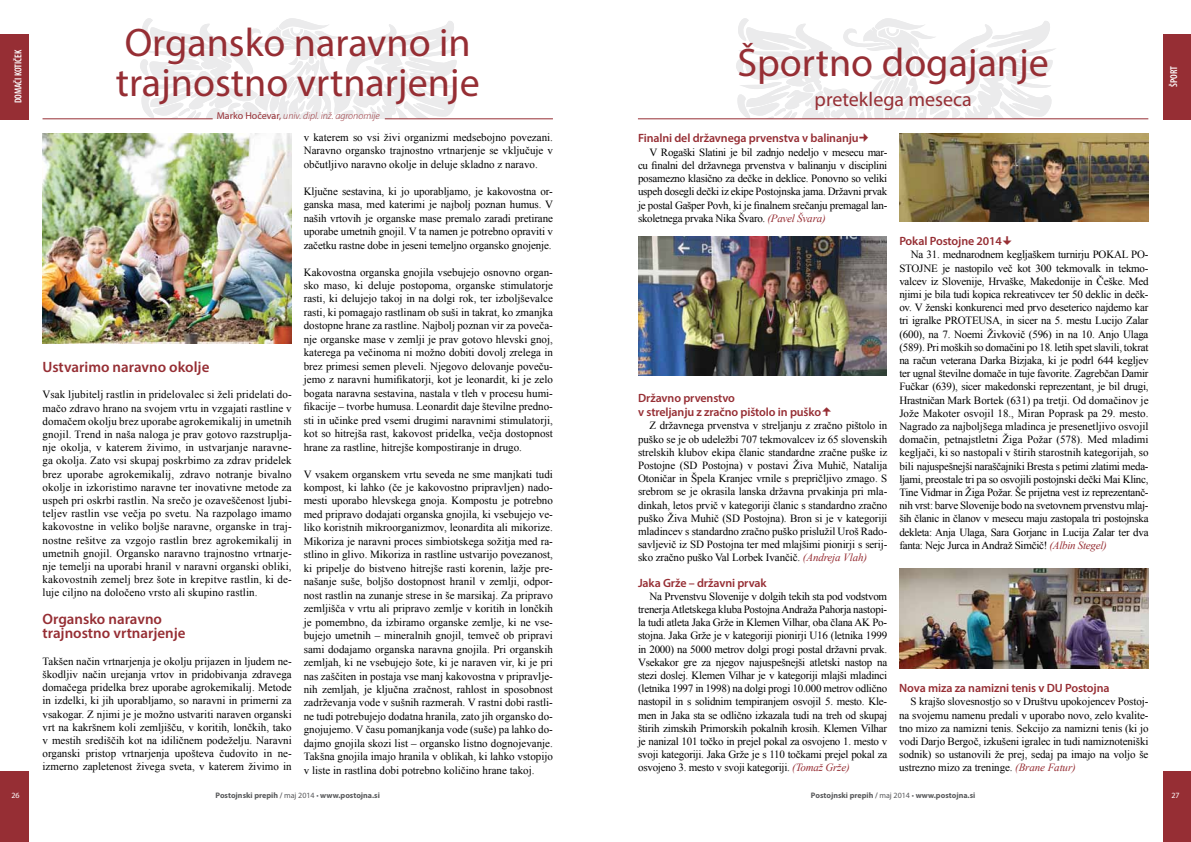
<style>
.page{position:relative;width:1191px;height:842px;background:#fff}
.page>*{position:absolute;margin:0;border:0;box-sizing:border-box;transform-origin:0 0}
.t1{font:40px/40px "Myriad Pro";color:#962e34}
.t2{font:20px "Myriad Pro";color:#962e34}
.t3{font:600 15px/14px "Myriad Pro";color:#962e34}
.t4{font:600 12px/14px "Myriad Pro";letter-spacing:-.01em;color:#962e34}
.t5{font:11px/13.2px "Times New Roman";letter-spacing:-.01em;color:#000;text-align:justify}
.t6{font:italic 300 10px "Myriad Pro";color:#962e34}
.t7{font:600 condensed 10px "Myriad Pro";letter-spacing:-.005em;color:#fff}
.t8{font:700 8px "Myriad Pro";color:#58595b}
.t9{font:8px "Myriad Pro";color:#fff}
.s1{font-weight:400;font-style:normal}
.s2{font-style:italic;color:#962e34}
.s3{font-weight:600}
.s4{font-weight:400}
</style>
<div class="page">
<div style="left:0;top:771px;width:28px;height:71px;background:#962e34"></div>
<div style="left:1162px;top:771px;width:29px;height:71px;background:#962e34"></div>
<div style="left:1162px;top:34px;width:29px;height:85px;background:#962e34"></div>
<div style="left:0;top:34px;width:28px;height:85px;background:#962e34"></div>
<svg style="left:134px;top:18px;width:327px;height:101px"></svg>
<hr style="left:385px;top:119px;width:168px;height:1px;background:#962e34">
<hr style="left:43px;top:119px;width:170px;height:1px;background:#962e34">
<img style="left:43px;top:133px;width:249px;height:210px">
<svg style="left:730px;top:18px;width:327px;height:101px"></svg>
<hr style="left:638px;top:119px;width:510px;height:1px;background:#962e34">
<img style="left:899px;top:133px;width:249px;height:88px">
<img style="left:638px;top:237px;width:248px;height:139px">
<img style="left:899px;top:569px;width:249px;height:99px">
<p class="t7" style="left:13px;top:103px;width:55px;rotate:-90deg">DOMAČI KOTIČEK</p>
<h1 class="t1" style="left:116px;top:22px;width:365px">Organsko naravno in trajnostno vrtnarjenje</h1>
<p class="t6" style="left:217px;top:110px;width:164px"><span class="s1">Marko Hočevar,</span> univ. dipl. inž. agronomije</p>
<h3 class="t3" style="left:43px;top:360px;width:168px">Ustvarimo naravno okolje</h3>
<p class="t5" style="left:43px;top:388px;width:251px">Vsak ljubitelj rastlin in pridelovalec si želi pridelati do&shy;mačo zdravo hrano na svojem vrtu in vzgajati rastline v domačem okolju brez uporabe agrokemikalij in umetnih gnojil. Trend in naša naloga je prav gotovo razstruplja&shy;nje okolja, v katerem živimo, in ustvarjanje naravne&shy;ga okolja. Zato vsi skupaj poskrbimo za zdrav pridelek brez uporabe agrokemikalij, zdravo notranje bivalno okolje in izkoristimo naravne ter inovativne metode za uspeh pri oskrbi rastlin. Na srečo je ozaveščenost ljubi&shy;teljev rastlin vse večja po svetu. Na razpolago imamo kakovostne in veliko boljše naravne, organske in traj&shy;nostne rešitve za vzgojo rastlin brez agrokemikalij in umetnih gnojil. Organsko naravno trajnostno vrtnarje&shy;nje temelji na uporabi hranil v naravni organski obliki, kakovostnih zemelj brez šote in krepitve rastlin, ki de&shy;luje ciljno na določeno vrsto ali skupino rastlin.</p>
<h3 class="t3" style="left:43px;top:612px;width:145px">Organsko naravno trajnostno vrtnarjenje</h3>
<p class="t5" style="left:43px;top:654px;width:251px">Takšen način vrtnarjenja je okolju prijazen in ljudem ne&shy;škodljiv način urejanja vrtov in pridobivanja zdravega domačega pridelka brez uporabe agrokemikalij. Metode in izdelki, ki jih uporabljamo, so naravni in primerni za vsakogar. Z njimi je je možno ustvariti naraven organski vrt na kakršnem koli zemljišču, v koritih, lončkih, tako v mestih središčih kot na idiličnem podeželju. Naravni organski pristop vrtnarjenja upošteva čudovito in ne&shy;izmerno zapletenost živega sveta, v katerem živimo in</p>
<p class="t5" style="left:304px;top:130px;width:251px;line-height:13.5px">v katerem so vsi živi organizmi medsebojno povezani.<br>Naravno organsko trajnostno vrtnarjenje se vključuje v občutljivo naravno okolje in deluje skladno z naravo.</p>
<p class="t5" style="left:304px;top:184px;width:251px;line-height:13.5px">Ključne sestavina, ki jo uporabljamo, je kakovostna or&shy;ganska masa, med katerimi je najbolj poznan humus. V naših vrtovih je organske mase premalo zaradi pretirane uporabe umetnih gnojil. V ta namen je potrebno opraviti v začetku rastne dobe in jeseni temeljno organsko gnojenje.</p>
<p class="t5" style="left:304px;top:265px;width:251px;line-height:13.5px">Kakovostna organska gnojila vsebujejo osnovno organ&shy;sko maso, ki deluje postopoma, organske stimulatorje rasti, ki delujejo takoj in na dolgi rok, ter izboljševalce rasti, ki pomagajo rastlinam ob suši in takrat, ko zmanjka dostopne hrane za rastline. Najbolj poznan vir za poveča&shy;nje organske mase v zemlji je prav gotovo hlevski gnoj, katerega pa večinoma ni možno dobiti dovolj zrelega in brez primesi semen pleveli. Njegovo delovanje poveču&shy;jemo z naravni humifikatorji, kot je leonardit, ki je zelo bogata naravna sestavina, nastala v tleh v procesu humi&shy;fikacije – tvorbe humusa. Leonardit daje številne predno&shy;sti in učinke pred vsemi drugimi naravnimi stimulatorji, kot so hitrejša rast, kakovost pridelka, večja dostopnost hrane za rastline, hitrejše kompostiranje in drugo.</p>
<p class="t5" style="left:304px;top:467px;width:251px;line-height:13.5px">V vsakem organskem vrtu seveda ne sme manjkati tudi kompost, ki lahko (če je kakovostno pripravljen) nado&shy;mesti uporabo hlevskega gnoja. Kompostu je potrebno med pripravo dodajati organska gnojila, ki vsebujejo ve&shy;liko koristnih mikroorganizmov, leonardita ali mikorize.<br>Mikoriza je naravni proces simbiotskega sožitja med ra&shy;stlino in glivo. Mikoriza in rastline ustvarijo povezanost, ki pripelje do bistveno hitrejše rasti korenin, lažje pre&shy;našanje suše, boljšo dostopnost hranil v zemlji, odpor&shy;nost rastlin na zunanje strese in še marsikaj. Za pripravo zemljišča v vrtu ali pripravo zemlje v koritih in lončkih je pomembno, da izbiramo organske zemlje, ki ne vse&shy;bujejo umetnih – mineralnih gnojil, temveč ob pripravi sami dodajamo organska naravna gnojila. Pri organskih zemljah, ki ne vsebujejo šote, ki je naraven vir, ki je pri nas zaščiten in postaja vse manj kakovostna v pripravlje&shy;nih zemljah, je ključna zračnost, rahlost in sposobnost zadrževanja vode v sušnih razmerah. V rastni dobi rastli&shy;ne tudi potrebujejo dodatna hranila, zato jih organsko do&shy;gnojujemo. V času pomanjkanja vode (suše) pa lahko do&shy;dajmo gnojila skozi list – organsko listno dognojevanje.<br>Takšna gnojila imajo hranila v oblikah, ki lahko vstopijo v liste in rastlina dobi potrebno količino hrane takoj.</p>
<h1 class="t1" style="left:737px;top:42px;width:313px">Športno dogajanje</h1>
<h2 class="t2" style="left:814px;top:87px;width:159px">preteklega meseca</h2>
<p class="t4" style="left:638px;top:131px;width:222px">Finalni del državnega prvenstva v balinanju</p>
<p class="t5" style="left:638px;top:145px;width:251px;text-indent:11px">V Rogaški Slatini je bil zadnjo nedeljo v mesecu mar&shy;cu finalni del državnega prvenstva v balinanju v disciplini posamezno klasično za dečke in deklice. Ponovno so veliki uspeh dosegli dečki iz ekipe Postojnska jama. Državni prvak je postal Gašper Povh, ki je finalnem srečanju premagal lan&shy;skoletnega prvaka Nika Švaro. <span class="s2">(Pavel Švara)</span></p>
<p class="t4" style="left:638px;top:391px;width:184px">Državno prvenstvo<br>v streljanju z zračno pištolo in puško</p>
<p class="t5" style="left:638px;top:419px;width:251px;text-indent:11px">Z državnega prvenstva v streljanju z zračno pištolo in puško se je ob udeležbi 707 tekmovalcev iz 65 slovenskih strelskih klubov ekipa članic standardne zračne puške iz Postojne (SD Postojna) v postavi Živa Muhič, Natalija Otoničar in Špela Kranjec vrnile s prepričljivo zmago. S srebrom se je okrasila lanska državna prvakinja pri mla&shy;dinkah, letos prvič v kategoriji članic s standardno zračno puško Živa Muhič (SD Postojna). Bron si je v kategoriji mladincev s standardno zračno puško prislužil Uroš Rado&shy;savljevič iz SD Postojna ter med mlajšimi pionirji s serij&shy;sko zračno puško Val Lorbek Ivančič. <span class="s2">(Andreja Vlah)</span></p>
<p class="t4" style="left:638px;top:575px;width:130px">Jaka Grže – državni prvak</p>
<p class="t5" style="left:638px;top:589px;width:251px;text-indent:11px">Na Prvenstvu Slovenije v dolgih tekih sta pod vodstvom trenerja Atletskega kluba Postojna Andraža Pahorja nastopi&shy;la tudi atleta Jaka Grže in Klemen Vilhar, oba člana AK Po&shy;stojna. Jaka Grže je v kategoriji pionirji U16 (letnika 1999 in 2000) na 5000 metrov dolgi progi postal državni prvak.<br>Vsekakor gre za njegov najuspešnejši atletski nastop na stezi doslej. Klemen Vilhar je v kategoriji mlajši mladinci (letnika 1997 in 1998) na dolgi progi 10.000 metrov odlično nastopil in s solidnim tempiranjem osvojil 5. mesto. Kle&shy;men in Jaka sta se odlično izkazala tudi na treh od skupaj štirih zimskih Primorskih pokalnih krosih. Klemen Vilhar je nanizal 101 točko in prejel pokal za osvojeno 1. mesto v svoji kategoriji. Jaka Grže je s 110 točkami prejel pokal za osvojeno 3. mesto v svoji kategoriji. <span class="s2">(Tomaž Grže)</span></p>
<p class="t4" style="left:899px;top:234px;width:104px">Pokal Postojne 2014</p>
<p class="t5" style="left:899px;top:248px;width:251px;text-indent:11px">Na 31. mednarodnem kegljaškem turnirju POKAL PO-STOJNE je nastopilo več kot 300 tekmovalk in tekmo&shy;valcev iz Slovenije, Hrvaške, Makedonije in Češke. Med njimi je bila tudi kopica rekreativcev ter 50 deklic in dečk&shy;ov. V ženski konkurenci med prvo deseterico najdemo kar tri igralke PROTEUSA, in sicer na 5. mestu Lucijo Zalar (600), na 7. Noemi Živkovič (596) in na 10. Anjo Ulaga (589). Pri moških so domačini po 18. letih spet slavili, tokrat na račun veterana Darka Bizjaka, ki je podrl 644 kegljev ter ugnal številne domače in tuje favorite. Zagrebčan Damir Fučkar (639), sicer makedonski reprezentant, je bil drugi, Hrastničan Mark Bortek (631) pa tretji. Od domačinov je Jože Makoter osvojil 18., Miran Poprask pa 29. mesto.<br>Nagrado za najboljšega mladinca je presenetljivo osvojil domačin, petnajstletni Žiga Požar (578). Med mladimi kegljači, ki so nastopali v štirih starostnih kategorijah, so bili najuspešnejši naraščajniki Bresta s petimi zlatimi meda&shy;ljami, preostale tri pa so osvojili postojnski dečki Mai Klinc, Tine Vidmar in Žiga Požar. Še prijetna vest iz reprezentanč&shy;nih vrst: barve Slovenije bodo na svetovnem prvenstvu mlaj&shy;ših članic in članov v mesecu maju zastopala tri postojnska dekleta: Anja Ulaga, Sara Gorjanc in Lucija Zalar ter dva fanta: Nejc Jurca in Andraž Simčič! <span class="s2">(Albin Stegel)</span></p>
<p class="t4" style="left:899px;top:681px;width:212px">Nova miza za namizni tenis v DU Postojna</p>
<p class="t5" style="left:899px;top:695px;width:251px;text-indent:11px">S krajšo slovesnostjo so v Društvu upokojencev Postoj&shy;na svojemu namenu predali v uporabo novo, zelo kvalite&shy;tno mizo za namizni tenis. Sekcijo za namizni tenis (ki jo vodi Darjo Bergoč, izkušeni igralec in tudi namiznoteniški sodnik) so ustanovili že prej, sedaj pa imajo na voljo še ustrezno mizo za treninge. <span class="s2">(Brane Fatur)</span></p>
<p class="t7" style="left:1168px;top:87px;width:22px;rotate:-90deg">ŠPORT</p>
<p class="t9" style="left:11px;top:790px;width:10px">26</p>
<p class="t8" style="left:216px;top:790px;width:166px">Postojnski prepih <span class="s3">/</span> <span class="s4">maj 2014 •</span> www.postojna.si</p>
<p class="t8" style="left:811px;top:790px;width:166px">Postojnski prepih <span class="s3">/</span> <span class="s4">maj 2014 •</span> www.postojna.si</p>
<p class="t9" style="left:1171px;top:790px;width:10px">27</p>
</div>
